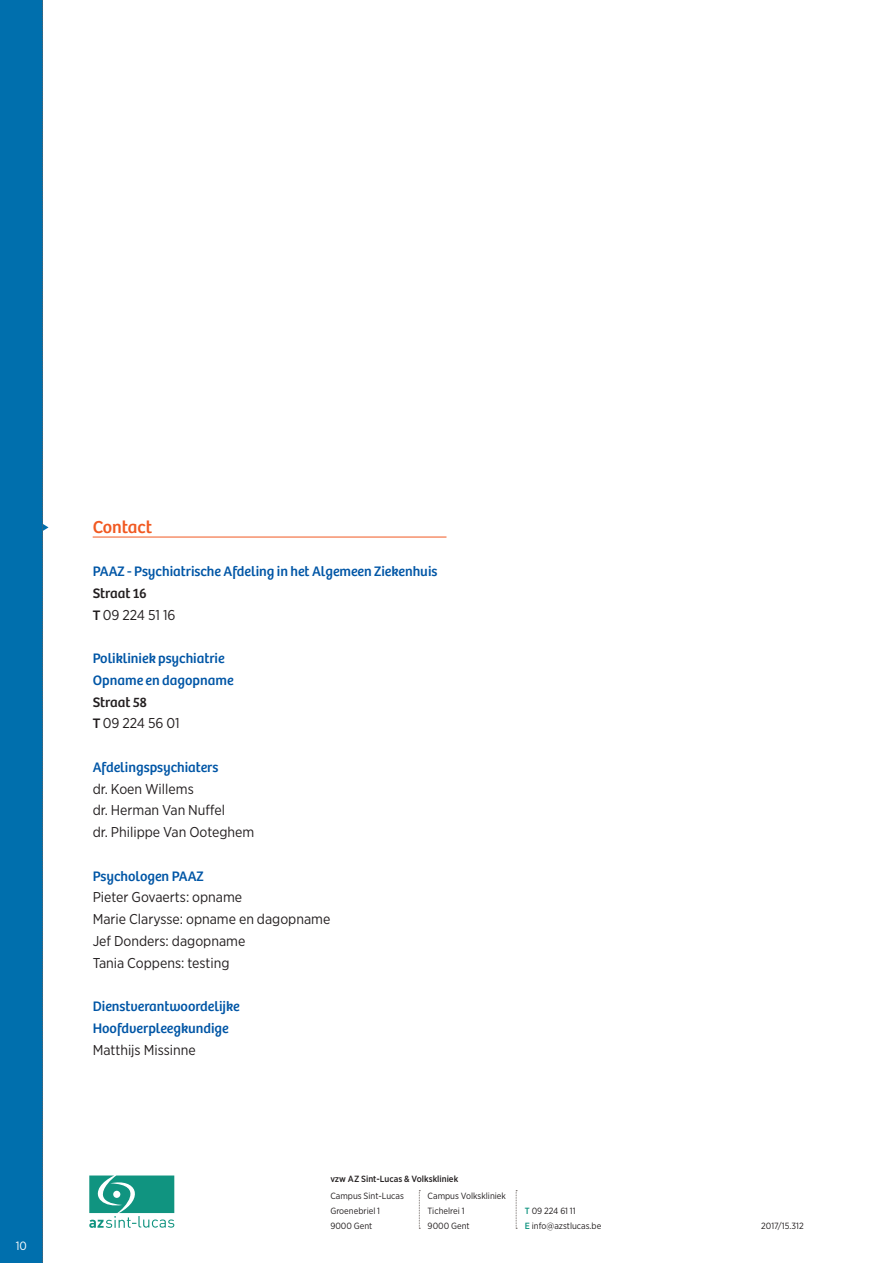
<style>
.page{position:relative;width:893px;height:1263px;background:#fff}
.page>*{position:absolute;margin:0;border:0;box-sizing:border-box;transform-origin:0 0}
.t1{font:18px "Bree";color:#f15921}
.t2{font:14.25px/21.8px "Gotham Narrow";color:#231f20}
.t3{font:14.25px/21.8px "Bree";color:#0156a6}
.t4{font:14.25px "Bree";color:#231f20}
.t5{font:12px "Gotham Narrow";color:#fff}
.t6{font:9px/15px "Gotham Narrow";color:#231f20}
.t7{font:500 9px "Gotham Narrow";color:#231f20}
.s1{font-family:"Bree"}
.s2{font-weight:500;color:#109480}
</style>
<div class="page">
<div style="left:0;top:0;width:43px;height:1263px;background:#006fad"></div>
<svg style="left:89px;top:1175px;width:85px;height:53px"></svg>
<svg style="left:516px;top:1190px;width:1px;height:39px"></svg>
<svg style="left:419px;top:1190px;width:1px;height:39px"></svg>
<svg style="left:42px;top:0;width:7px;height:1263px"></svg>
<hr style="left:93px;top:537px;width:353px;height:1px;background:#f15921">
<p class="t5" style="left:16px;top:1239px;width:13px">10</p>
<p class="t1" style="left:93px;top:516px;width:61px">Contact</p>
<p class="t3" style="left:93px;top:561px;width:346px">PAAZ - Psychiatrische Afdeling in het Algemeen Ziekenhuis</p>
<p class="t4" style="left:93px;top:585px;width:56px">Straat 16</p>
<p class="t2" style="left:93px;top:603px;width:84px"><span class="s1">T</span> 09 224 51 16</p>
<p class="t3" style="left:93px;top:648px;width:143px">Polikliniek psychiatrie<br>Opname en dagopname</p>
<p class="t4" style="left:93px;top:693px;width:56px">Straat 58</p>
<p class="t2" style="left:93px;top:712px;width:89px"><span class="s1">T</span> 09 224 56 01</p>
<p class="t3" style="left:93px;top:756px;width:127px">Afdelingspsychiaters</p>
<p class="t2" style="left:93px;top:777px;width:163px">dr. Koen Willems<br>dr. Herman Van Nuffel<br>dr. Philippe Van Ooteghem</p>
<p class="t3" style="left:93px;top:865px;width:113px">Psychologen PAAZ</p>
<p class="t2" style="left:93px;top:886px;width:239px">Pieter Govaerts: opname<br>Marie Clarysse: opname en dagopname<br>Jef Donders: dagopname<br>Tania Coppens: testing</p>
<p class="t3" style="left:93px;top:996px;width:148px">Dienstverantwoordelijke<br>Hoofdverpleegkundige</p>
<p class="t2" style="left:93px;top:1038px;width:105px">Matthijs Missinne</p>
<p class="t7" style="left:330px;top:1173px;width:129px">vzw AZ Sint-Lucas &amp; Volkskliniek</p>
<p class="t6" style="left:330px;top:1188px;width:75px">Campus Sint-Lucas<br>Groenebriel 1<br>9000 Gent</p>
<p class="t6" style="left:428px;top:1188px;width:80px">Campus Volkskliniek<br>Tichelrei 1<br>9000 Gent</p>
<p class="t6" style="left:525px;top:1203px;width:78px"><span class="s2">T</span> 09 224 61 11<br><span class="s2">E</span> info@azstlucas.be</p>
<p class="t6" style="left:761px;top:1218px;width:44px">2017/15.312</p>
</div>
